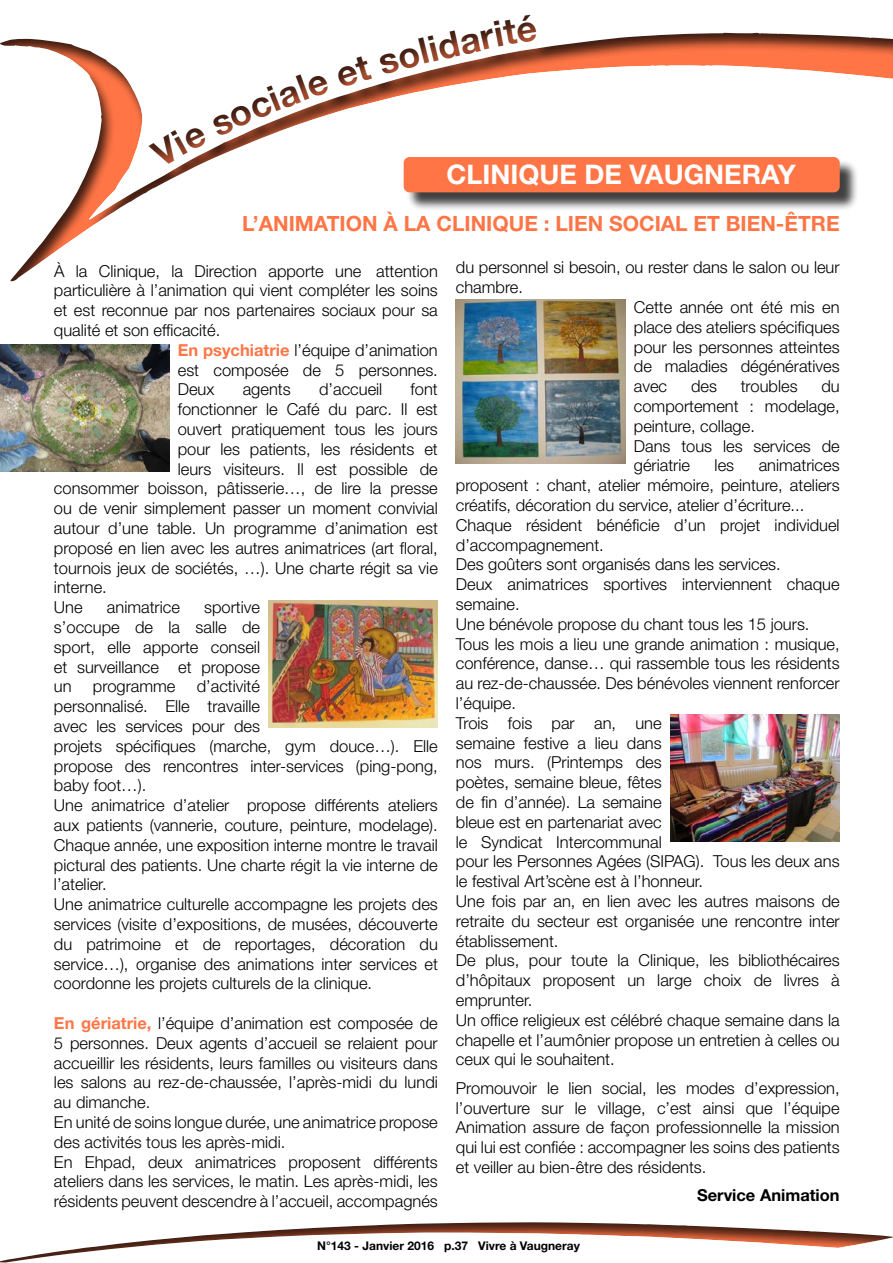
<style>
.page{position:relative;width:893px;height:1263px;background:#fff}
.page>*{position:absolute;margin:0;border:0;box-sizing:border-box;transform-origin:0 0}
.t1{font:700 27px "Helvetica Neue LT Std";color:#fff}
.t2{font:700 21px "Helvetica Neue LT Std";color:#ff7546}
.t3{font:300 16.5px/19.8px "Helvetica Neue LT Std";color:#000}
.t4{font:700 16.5px "Helvetica Neue LT Std";color:#000}
.t5{font:700 12px "Helvetica Neue LT Std";color:#000}
.s1{font-weight:700;color:#ff7546}
</style>
<div class="page">
<svg style="left:0;top:841px;width:893px;height:422px"></svg>
<div style="left:0;top:0;width:893px;height:324px;background:#000;opacity:.75"></div>
<div style="left:406px;top:160px;width:452px;height:51px;background:#000;opacity:.75"></div>
<div style="left:404px;top:157px;width:436px;height:35px;background:#ff7546;border-radius:6px"></div>
<img style="left:0;top:344px;width:169px;height:127px">
<img style="left:269px;top:601px;width:169px;height:126px">
<img style="left:456px;top:300px;width:169px;height:163px">
<img style="left:670px;top:714px;width:170px;height:127px">
<svg style="left:149px;top:55px;width:223px;height:113px"></svg>
<svg style="left:378px;top:14px;width:160px;height:61px"></svg>
<h1 class="t1" style="left:447px;top:158px;width:351px">CLINIQUE DE VAUGNERAY</h1>
<p class="t2" style="left:242px;top:211px;width:599px">L’ANIMATION À LA CLINIQUE : LIEN SOCIAL ET BIEN-ÊTRE</p>
<p class="t3" style="left:54px;top:260px;width:385px">À la Clinique, la Direction apporte une attention</p>
<p class="t3" style="left:54px;top:280px;width:385px">particulière à l’animation qui vient compléter les soins</p>
<p class="t3" style="left:54px;top:300px;width:385px">et est reconnue par nos partenaires sociaux pour sa</p>
<p class="t3" style="left:54px;top:320px;width:168px">qualité et son efficacité.</p>
<p class="t3" style="left:178px;top:340px;width:262px"><span class="s1">En psychiatrie</span> l’équipe d’animation</p>
<p class="t3" style="left:178px;top:359px;width:262px">est composée de 5 personnes.</p>
<p class="t3" style="left:178px;top:379px;width:38px">Deux</p>
<p class="t3" style="left:243px;top:379px;width:49px">agents</p>
<p class="t3" style="left:319px;top:379px;width:65px">d’accueil</p>
<p class="t3" style="left:411px;top:379px;width:29px">font</p>
<p class="t3" style="left:178px;top:399px;width:262px">fonctionner le Café du parc. Il est</p>
<p class="t3" style="left:178px;top:419px;width:262px">ouvert pratiquement tous les jours</p>
<p class="t3" style="left:178px;top:439px;width:262px">pour les patients, les résidents et</p>
<p class="t3" style="left:178px;top:458px;width:262px">leurs visiteurs. Il est possible de</p>
<p class="t3" style="left:54px;top:478px;width:385px">consommer boisson, pâtisserie…, de lire la presse</p>
<p class="t3" style="left:54px;top:498px;width:385px">ou de venir simplement passer un moment convivial</p>
<p class="t3" style="left:54px;top:518px;width:385px">autour d’une table. Un programme d’animation est</p>
<p class="t3" style="left:54px;top:538px;width:385px">proposé en lien avec les autres animatrices (art floral,</p>
<p class="t3" style="left:54px;top:557px;width:385px">tournois jeux de sociétés, …). Une charte régit sa vie</p>
<p class="t3" style="left:54px;top:577px;width:54px">interne.</p>
<p class="t3" style="left:54px;top:597px;width:30px">Une</p>
<p class="t3" style="left:107px;top:597px;width:75px">animatrice</p>
<p class="t3" style="left:54px;top:597px;width:208px;text-align:justify;text-indent:150px">sportive s’occupe de la salle de sport, elle apporte conseil et surveillance et propose un</p>
<p class="t3" style="left:54px;top:676px;width:385px;text-indent:143px">d’activité<br>personnalisé. Elle travaille<br>avec les services pour des<br>projets spécifiques (marche, gym douce…). Elle propose des rencontres inter-services (ping-pong, baby foot…).<br>Une animatrice d’atelier propose différents ateliers aux patients (vannerie, couture, peinture, modelage).<br>Chaque année, une exposition interne montre le travail pictural des patients. Une charte régit la vie interne de l’atelier.<br>Une animatrice culturelle accompagne les projets des services (visite d’expositions, de musées, découverte du patrimoine et de reportages, décoration du service…), organise des animations inter services et coordonne les projets culturels de la clinique.</p>
<p class="t3" style="left:54px;top:1013px;width:385px"><span class="s1">En gériatrie,</span> l’équipe d’animation est composée de 5 personnes. Deux agents d’accueil se relaient pour accueillir les résidents, leurs familles ou visiteurs dans les salons au rez-de-chaussée, l’après-midi du lundi au dimanche.<br>En unité de soins longue durée, une animatrice propose des activités tous les après-midi.<br>En Ehpad, deux animatrices proposent différents ateliers dans les services, le matin. Les après-midi, les résidents peuvent descendre à l’accueil, accompagnés</p>
<p class="t3" style="left:93px;top:676px;width:84px">programme</p>
<p class="t3" style="left:456px;top:257px;width:385px">du personnel si besoin, ou rester dans le salon ou leur</p>
<p class="t3" style="left:456px;top:277px;width:69px">chambre.</p>
<p class="t3" style="left:634px;top:297px;width:207px">Cette année ont été mis en</p>
<p class="t3" style="left:634px;top:317px;width:207px">place des ateliers spécifiques</p>
<p class="t3" style="left:634px;top:336px;width:207px">pour les personnes atteintes</p>
<p class="t3" style="left:634px;top:356px;width:207px">de maladies dégénératives</p>
<p class="t3" style="left:634px;top:376px;width:35px">avec</p>
<p class="t3" style="left:691px;top:376px;width:27px">des</p>
<p class="t3" style="left:741px;top:376px;width:58px">troubles</p>
<p class="t3" style="left:634px;top:376px;width:207px;text-indent:188px">du comportement : modelage, peinture, collage.<br>Dans tous les services de gériatrie</p>
<p class="t3" style="left:456px;top:455px;width:385px;text-indent:303px">animatrices proposent : chant, atelier mémoire, peinture, ateliers créatifs, décoration du service, atelier d’écriture...<br>Chaque résident bénéficie d’un projet individuel d’accompagnement.<br>Des goûters sont organisés dans les services.<br>Deux animatrices sportives interviennent chaque semaine.<br>Une bénévole propose du chant tous les 15 jours.<br>Tous les mois a lieu une grande animation : musique, conférence, danse… qui rassemble tous les résidents au rez-de-chaussée. Des bénévoles viennent renforcer l’équipe.<br>Trois fois par an, une<br>semaine festive a lieu dans<br>nos murs. (Printemps des<br>poètes, semaine bleue, fêtes<br>de fin d’année). La semaine<br>bleue est en partenariat avec<br>le Syndicat Intercommunal<br>pour les Personnes Agées (SIPAG). Tous les deux ans le festival Art’scène est à l’honneur.<br>Une fois par an, en lien avec les autres maisons de retraite du secteur est organisée une rencontre inter établissement.<br>De plus, pour toute la Clinique, les bibliothécaires d’hôpitaux proposent un large choix de livres à emprunter.<br>Un office religieux est célébré chaque semaine dans la chapelle et l’aumônier propose un entretien à celles ou ceux qui le souhaitent.</p>
<p class="t3" style="left:456px;top:1077px;width:385px;text-align:justify">Promouvoir le lien social, les modes d’expression, l’ouverture sur le village, c’est ainsi que l’équipe Animation assure de façon professionnelle la mission qui lui est confiée : accompagner les soins des patients et veiller au bien-être des résidents.</p>
<p class="t4" style="left:697px;top:1185px;width:144px">Service Animation</p>
<p class="t3" style="left:715px;top:455px;width:21px">les</p>
<p class="t5" style="left:317px;top:1238px;width:264px">N°143 - Janvier 2016 p.37 Vivre à Vaugneray</p>
</div>
